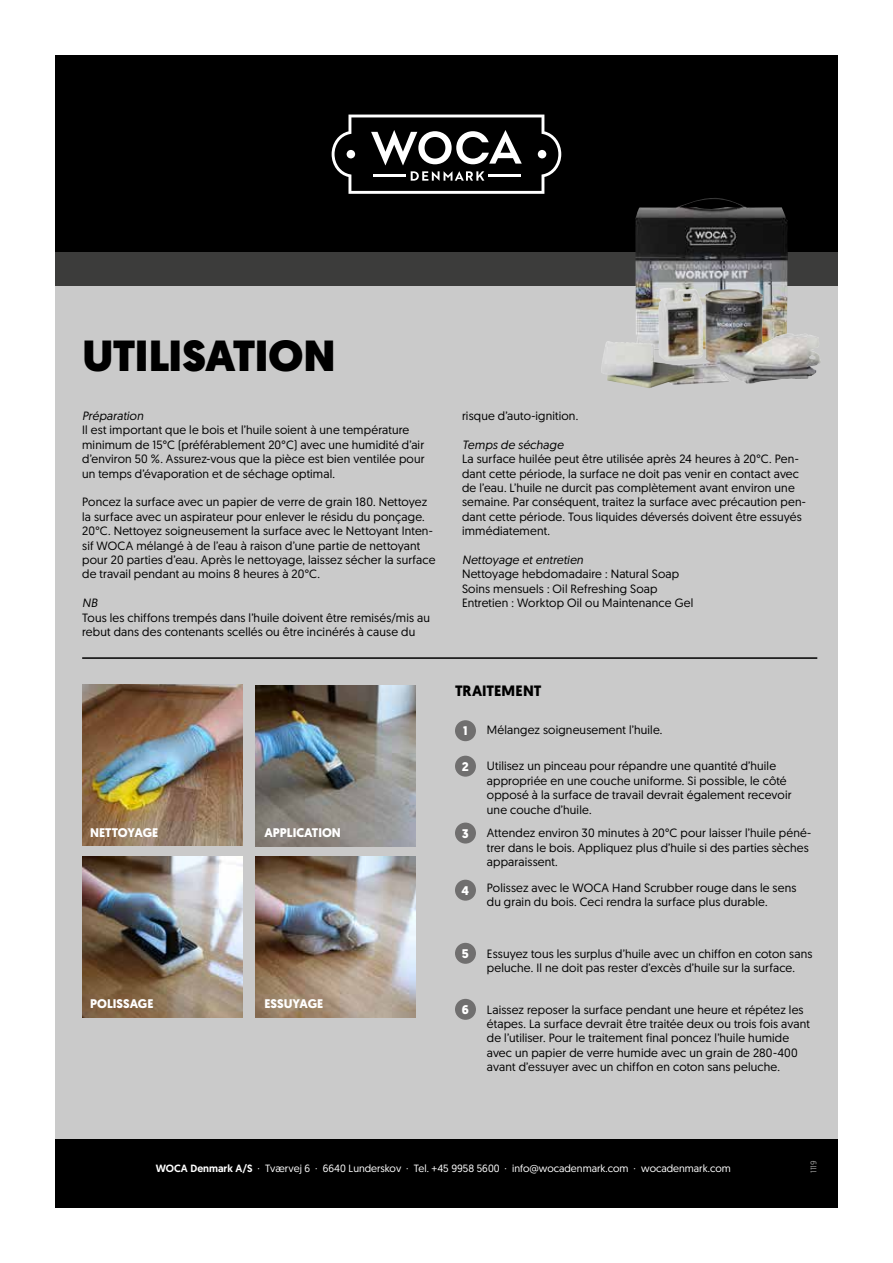
<style>
.page{position:relative;width:893px;height:1263px;background:#fff}
.page>*{position:absolute;margin:0;border:0;box-sizing:border-box;transform-origin:0 0}
.t1{font:900 43.5px "Geomanist";letter-spacing:-.015em;color:#000}
.t2{font:700 15px "Geomanist";color:#000}
.t3{font:700 12.45px "Geomanist";color:#fff}
.t4{font:12px/14.4px "Geomanist";letter-spacing:.015em;color:#000}
.t5{font:italic 12px "Geomanist";letter-spacing:.01em;color:#000}
.t6{font:10.5px "Geomanist";color:#fff}
.t7{font:8.25px "Geomanist";color:#9d9d9c}
.s1{font-weight:500}
</style>
<div class="page">
<div style="left:55px;top:140px;width:783px;height:1068px;background:#cacaca"></div>
<div style="left:55px;top:251px;width:783px;height:35px;background:#3c3c3b"></div>
<div style="left:55px;top:55px;width:783px;height:197px;background:#000"></div>
<svg style="left:332px;top:115px;width:229px;height:79px;background:#3a3a3a"></svg>
<div style="left:55px;top:1140px;width:783px;height:68px;background:#000"></div>
<hr style="left:82px;top:657px;width:735px;height:2px;background:#000">
<img style="left:635px;top:198px;width:153px;height:151px">
<img style="left:616px;top:288px;width:116px;height:77px">
<div style="left:455px;top:720px;width:21px;height:21px;background:#706f6f;border-radius:50%"></div>
<div style="left:455px;top:756px;width:21px;height:21px;background:#706f6f;border-radius:50%"></div>
<div style="left:455px;top:822px;width:21px;height:21px;background:#706f6f;border-radius:50%"></div>
<div style="left:455px;top:880px;width:21px;height:21px;background:#706f6f;border-radius:50%"></div>
<div style="left:455px;top:943px;width:21px;height:21px;background:#706f6f;border-radius:50%"></div>
<div style="left:455px;top:999px;width:21px;height:21px;background:#706f6f;border-radius:50%"></div>
<img style="left:82px;top:685px;width:161px;height:160px">
<img style="left:82px;top:857px;width:161px;height:160px">
<img style="left:255px;top:857px;width:161px;height:160px">
<img style="left:255px;top:686px;width:161px;height:160px">
<h1 class="t1" style="left:82px;top:327px;width:255px">UTILISATION</h1>
<p class="t5" style="left:82px;top:408px;width:63px">Préparation</p>
<p class="t4" style="left:82px;top:423px;width:344px">Il est important que le bois et l’huile soient à une température minimum de 15°C (préférablement 20°C) avec une humidité d’air d’environ 50 %. Assurez-vous que la pièce est bien ventilée pour un temps d’évaporation et de séchage optimal.</p>
<p class="t4" style="left:82px;top:495px;width:355px">Poncez la surface avec un papier de verre de grain 180. Nettoyez la surface avec un aspirateur pour enlever le résidu du ponçage.<br>20°C. Nettoyez soigneusement la surface avec le Nettoyant Inten&shy;sif WOCA mélangé à de l’eau à raison d’une partie de nettoyant pour 20 parties d’eau. Après le nettoyage, laissez sécher la surface de travail pendant au moins 8 heures à 20°C.</p>
<p class="t5" style="left:82px;top:595px;width:17px">NB</p>
<p class="t4" style="left:82px;top:610px;width:349px">Tous les chiffons trempés dans l’huile doivent être remisés/mis au rebut dans des contenants scellés ou être incinérés à cause du</p>
<p class="t4" style="left:462px;top:408px;width:118px">risque d’auto-ignition.</p>
<p class="t5" style="left:462px;top:437px;width:103px">Temps de séchage</p>
<p class="t4" style="left:462px;top:451px;width:345px">La surface huilée peut être utilisée après 24 heures à 20°C. Pen&shy;dant cette période, la surface ne doit pas venir en contact avec de l’eau. L’huile ne durcit pas complètement avant environ une semaine. Par conséquent, traitez la surface avec précaution pen&shy;dant cette période. Tous liquides déversés doivent être essuyés immédiatement.</p>
<p class="t5" style="left:462px;top:552px;width:123px">Nettoyage et entretien</p>
<p class="t4" style="left:462px;top:567px;width:233px">Nettoyage hebdomadaire : Natural Soap<br>Soins mensuels : Oil Refreshing Soap<br>Entretien : Worktop Oil ou Maintenance Gel</p>
<p class="t2" style="left:455px;top:681px;width:88px">TRAITEMENT</p>
<p class="t3" style="left:90px;top:824px;width:70px">NETTOYAGE</p>
<p class="t3" style="left:264px;top:824px;width:78px">APPLICATION</p>
<p class="t3" style="left:463px;top:723px;width:6px">1</p>
<p class="t3" style="left:462px;top:758px;width:8px">2</p>
<p class="t3" style="left:462px;top:825px;width:8px">3</p>
<p class="t3" style="left:461px;top:882px;width:9px">4</p>
<p class="t4" style="left:487px;top:722px;width:177px">Mélangez soigneusement l’huile.</p>
<p class="t4" style="left:487px;top:759px;width:306px">Utilisez un pinceau pour répandre une quantité d’huile appropriée en une couche uniforme. Si possible, le côté opposé à la surface de travail devrait également recevoir une couche d’huile.</p>
<p class="t4" style="left:487px;top:826px;width:326px">Attendez environ 30 minutes à 20°C pour laisser l’huile péné&shy;trer dans le bois. Appliquez plus d’huile si des parties sèches apparaissent.</p>
<p class="t4" style="left:487px;top:880px;width:311px">Polissez avec le WOCA Hand Scrubber rouge dans le sens du grain du bois. Ceci rendra la surface plus durable.</p>
<p class="t3" style="left:90px;top:995px;width:65px">POLISSAGE</p>
<p class="t3" style="left:264px;top:995px;width:60px">ESSUYAGE</p>
<p class="t3" style="left:462px;top:945px;width:8px">5</p>
<p class="t3" style="left:462px;top:1001px;width:9px">6</p>
<p class="t4" style="left:487px;top:946px;width:327px">Essuyez tous les surplus d’huile avec un chiffon en coton sans peluche. Il ne doit pas rester d’excès d’huile sur la surface.</p>
<p class="t4" style="left:487px;top:1002px;width:325px">Laissez reposer la surface pendant une heure et répétez les étapes. La surface devrait être traitée deux ou trois fois avant de l’utiliser. Pour le traitement final poncez l’huile humide avec un papier de verre humide avec un grain de 280-400 avant d’essuyer avec un chiffon en coton sans peluche.</p>
<p class="t6" style="left:156px;top:1162px;width:577px"><span class="s1">WOCA Denmark A/S</span> · Tværvej 6 · 6640 Lunderskov · Tel. +45 9958 5600 · info@wocadenmark.com · wocadenmark.com</p>
<p class="t7" style="left:808px;top:1173px;width:14px;rotate:-90deg">1119</p>
</div>
